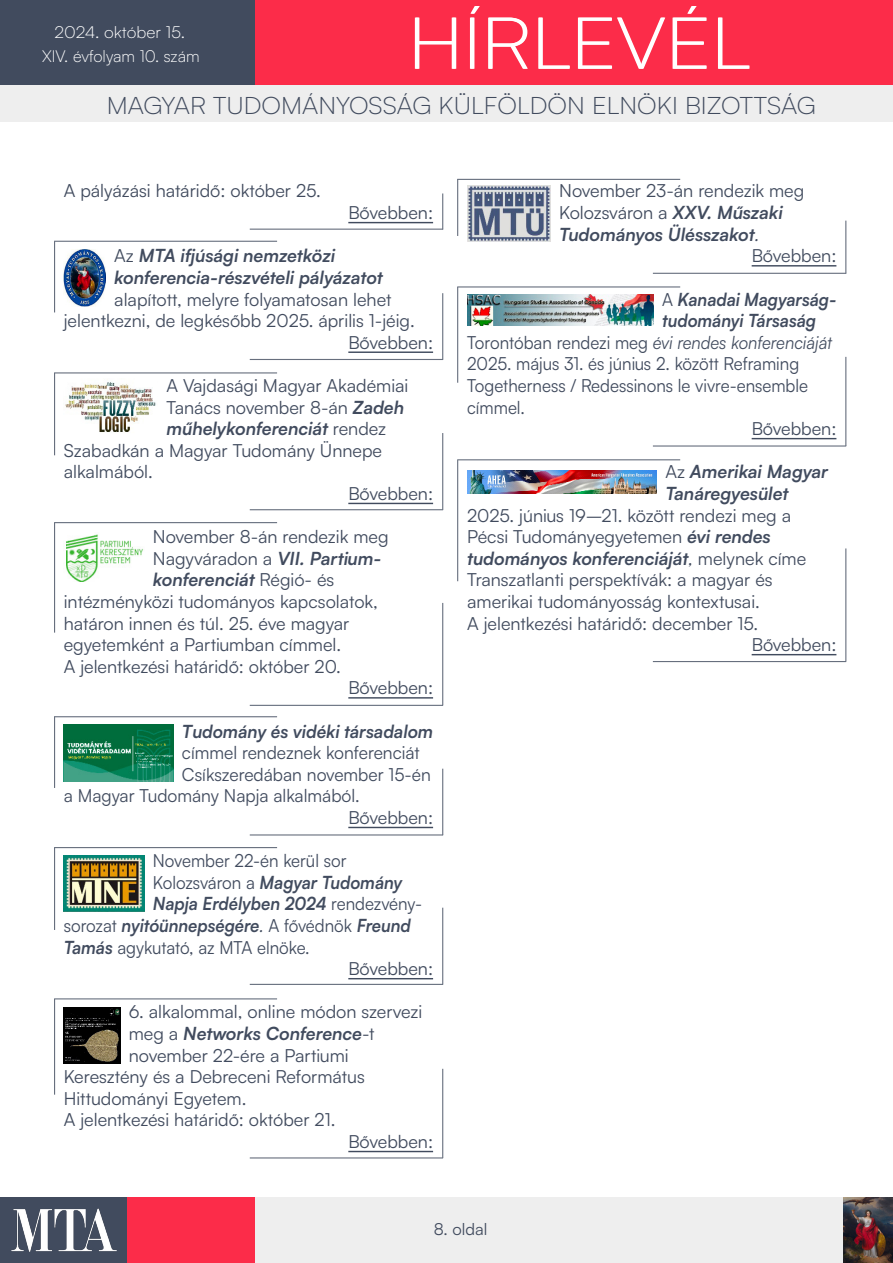
<style>
.page{position:relative;width:893px;height:1263px;background:#fff}
.page>*{position:absolute;margin:0;border:0;box-sizing:border-box;transform-origin:0 0}
.t1{font:300 72px "Satoshi";color:#fff;scale:1.11 1}
.t2{font:300 24px "Satoshi";color:#414b5e;scale:1.07 1}
.t3{font:18px "Satoshi";color:#414b5e}
.t4{font:italic 700 18px/21.6px "Satoshi";color:#414b5e}
.t5{font:18px "Satoshi";color:#414b5e;scale:.94 1}
.t6{font:italic 700 18px "Satoshi";color:#414b5e;scale:.94 1}
.t7{font:italic 18px "Satoshi";color:#414b5e;scale:.94 1}
.t8{font:300 16.5px "Satoshi";color:#fff}
.t9{font:300 16.5px "Satoshi";color:#fff;scale:1.06 1}
.t10{font:16.5px "Satoshi";color:#414b5e}
.s1{font-weight:400;font-style:normal}
.s2{font-weight:700;font-style:italic}
.s3{font-weight:400}
.s4{font-style:normal}
</style>
<div class="page">
<div style="left:254px;top:0;width:639px;height:86px;background:#fc2c49"></div>
<div style="left:0;top:0;width:254px;height:86px;background:#414b5e"></div>
<div style="left:0;top:85px;width:893px;height:37px;background:#eee"></div>
<div style="left:0;top:1198px;width:128px;height:65px;background:#414b5e"></div>
<div style="left:128px;top:1197px;width:127px;height:66px;background:#fc2c49"></div>
<div style="left:255px;top:1197px;width:638px;height:66px;background:#eee"></div>
<img style="left:11px;top:1208px;width:106px;height:44px">
<img style="left:844px;top:1197px;width:49px;height:66px">
<hr style="left:442px;top:293px;width:1px;height:67px;background:#414b5e">
<hr style="left:250px;top:359px;width:193px;height:1px;background:#414b5e">
<hr style="left:54px;top:241px;width:1px;height:71px;background:#414b5e">
<hr style="left:54px;top:241px;width:223px;height:1px;background:#414b5e">
<hr style="left:348px;top:222px;width:85px;height:1px;background:#414b5e">
<hr style="left:348px;top:351px;width:85px;height:2px;background:#414b5e">
<hr style="left:348px;top:503px;width:85px;height:1px;background:#414b5e">
<hr style="left:348px;top:697px;width:85px;height:2px;background:#414b5e">
<hr style="left:348px;top:827px;width:85px;height:1px;background:#414b5e">
<hr style="left:348px;top:978px;width:85px;height:1px;background:#414b5e">
<hr style="left:348px;top:1151px;width:85px;height:1px;background:#414b5e">
<img style="left:64px;top:250px;width:42px;height:56px">
<img style="left:65px;top:382px;width:91px;height:51px">
<img style="left:65px;top:534px;width:79px;height:48px">
<img style="left:64px;top:725px;width:109px;height:56px">
<img style="left:64px;top:855px;width:80px;height:56px">
<img style="left:64px;top:1007px;width:56px;height:57px">
<hr style="left:752px;top:265px;width:84px;height:2px;background:#414b5e">
<hr style="left:752px;top:438px;width:84px;height:1px;background:#414b5e">
<hr style="left:752px;top:654px;width:84px;height:1px;background:#414b5e">
<img style="left:467px;top:186px;width:84px;height:56px">
<img style="left:467px;top:294px;width:187px;height:31px">
<img style="left:467px;top:471px;width:190px;height:22px">
<hr style="left:442px;top:193px;width:1px;height:36px;background:#414b5e">
<hr style="left:250px;top:229px;width:193px;height:1px;background:#414b5e">
<hr style="left:442px;top:433px;width:1px;height:77px;background:#414b5e">
<hr style="left:250px;top:509px;width:193px;height:1px;background:#414b5e">
<hr style="left:54px;top:373px;width:1px;height:82px;background:#414b5e">
<hr style="left:54px;top:372px;width:223px;height:1px;background:#414b5e">
<hr style="left:442px;top:603px;width:1px;height:102px;background:#414b5e">
<hr style="left:250px;top:705px;width:193px;height:1px;background:#414b5e">
<hr style="left:54px;top:523px;width:1px;height:110px;background:#414b5e">
<hr style="left:54px;top:522px;width:223px;height:1px;background:#414b5e">
<hr style="left:442px;top:769px;width:1px;height:66px;background:#414b5e">
<hr style="left:250px;top:834px;width:193px;height:1px;background:#414b5e">
<hr style="left:54px;top:717px;width:1px;height:71px;background:#414b5e">
<hr style="left:54px;top:716px;width:223px;height:1px;background:#414b5e">
<hr style="left:442px;top:908px;width:1px;height:76px;background:#414b5e">
<hr style="left:250px;top:984px;width:193px;height:1px;background:#414b5e">
<hr style="left:54px;top:847px;width:1px;height:83px;background:#414b5e">
<hr style="left:54px;top:847px;width:223px;height:1px;background:#414b5e">
<hr style="left:442px;top:1069px;width:1px;height:89px;background:#414b5e">
<hr style="left:250px;top:1157px;width:193px;height:1px;background:#414b5e">
<hr style="left:54px;top:999px;width:1px;height:96px;background:#414b5e">
<hr style="left:54px;top:998px;width:223px;height:1px;background:#414b5e">
<hr style="left:845px;top:221px;width:1px;height:52px;background:#414b5e">
<hr style="left:653px;top:273px;width:193px;height:1px;background:#414b5e">
<hr style="left:457px;top:179px;width:1px;height:57px;background:#414b5e">
<hr style="left:457px;top:179px;width:223px;height:1px;background:#414b5e">
<hr style="left:845px;top:357px;width:1px;height:89px;background:#414b5e">
<hr style="left:653px;top:445px;width:193px;height:2px;background:#414b5e">
<hr style="left:457px;top:287px;width:1px;height:96px;background:#414b5e">
<hr style="left:457px;top:286px;width:223px;height:1px;background:#414b5e">
<hr style="left:845px;top:548px;width:1px;height:113px;background:#414b5e">
<hr style="left:653px;top:661px;width:193px;height:1px;background:#414b5e">
<hr style="left:457px;top:460px;width:1px;height:121px;background:#414b5e">
<hr style="left:457px;top:459px;width:223px;height:1px;background:#414b5e">
<p class="t9" style="left:54px;top:21px;width:125px">2024. október 15.</p>
<p class="t8" style="left:42px;top:46px;width:159px">XIV. évfolyam 10. szám</p>
<h1 class="t1" style="left:408px;top:-3px;width:310px">HÍRLEVÉL</h1>
<h2 class="t2" style="left:107px;top:90px;width:664px">MAGYAR TUDOMÁNYOSSÁG KÜLFÖLDÖN ELNÖKI BIZOTTSÁG</h2>
<p class="t3" style="left:64px;top:179px;width:259px">A pályázási határidő: október 25.</p>
<p class="t3" style="left:348px;top:201px;width:86px">Bővebben:</p>
<p class="t4" style="left:114px;top:244px;width:270px"><span class="s1">Az</span> MTA ifjúsági nemzetközi konferencia-részvételi pályázatot</p>
<p class="t3" style="left:114px;top:287px;width:279px">alapított, melyre folyamatosan lehet</p>
<p class="t3" style="left:64px;top:309px;width:353px">jelentkezni, de legkésőbb 2025. április 1-jéig.</p>
<p class="t3" style="left:348px;top:330px;width:86px">Bővebben:</p>
<p class="t3" style="left:166px;top:373px;width:243px">A Vajdasági Magyar Akadémiai</p>
<p class="t3" style="left:166px;top:395px;width:239px">Tanács november 8-án <span class="s2">Zadeh</span></p>
<p class="t4" style="left:166px;top:417px;width:221px">műhelykonferenciát <span class="s1">rendez</span></p>
<p class="t3" style="left:64px;top:438px;width:320px">Szabadkán a Magyar Tudomány Ünnepe</p>
<p class="t3" style="left:64px;top:460px;width:91px">alkalmából.</p>
<p class="t3" style="left:348px;top:481px;width:86px">Bővebben:</p>
<p class="t3" style="left:153px;top:525px;width:237px">November 8-án rendezik meg</p>
<p class="t3" style="left:153px;top:546px;width:230px">Nagyváradon a <span class="s2">VII. Partium-</span></p>
<p class="t4" style="left:153px;top:568px;width:183px">konferenciát <span class="s1">Régió- és</span></p>
<p class="t3" style="left:64px;top:589px;width:316px">intézményközi tudományos kapcsolatok,</p>
<p class="t3" style="left:64px;top:611px;width:287px">határon innen és túl. 25. éve magyar</p>
<p class="t3" style="left:64px;top:633px;width:279px">egyetemként a Partiumban címmel.</p>
<p class="t3" style="left:64px;top:654px;width:279px">A jelentkezési határidő: október 20.</p>
<p class="t3" style="left:348px;top:676px;width:86px">Bővebben:</p>
<p class="t4" style="left:182px;top:719px;width:253px">Tudomány és vidéki társadalom</p>
<p class="t3" style="left:182px;top:741px;width:239px">címmel rendeznek konferenciát</p>
<p class="t3" style="left:182px;top:762px;width:250px">Csíkszeredában november 15-én</p>
<p class="t3" style="left:64px;top:784px;width:298px">a Magyar Tudomány Napja alkalmából.</p>
<p class="t3" style="left:348px;top:805px;width:86px">Bővebben:</p>
<p class="t5" style="left:153px;top:849px;width:207px">November 22-én kerül sor</p>
<p class="t6" style="left:153px;top:869px;width:267px"><span class="s1">Kolozsváron a</span> Magyar Tudomány</p>
<p class="t6" style="left:153px;top:891px;width:288px">Napja Erdélyben 2024 <span class="s1">rendezvény-</span></p>
<p class="t6" style="left:64px;top:912px;width:371px"><span class="s1">sorozat</span> nyitóünnepségére<span class="s3">.</span> <span class="s1">A fővédnök</span> Freund</p>
<p class="t5" style="left:64px;top:935px;width:263px"><span class="s2">Tamás</span> agykutató, az MTA elnöke.</p>
<p class="t3" style="left:348px;top:957px;width:86px">Bővebben:</p>
<p class="t3" style="left:129px;top:1000px;width:295px">6. alkalommal, online módon szervezi</p>
<p class="t4" style="left:129px;top:1021px;width:247px"><span class="s1">meg a</span> Networks Conference<span class="s1">-t</span></p>
<p class="t3" style="left:129px;top:1043px;width:221px">november 22-ére a Partiumi</p>
<p class="t3" style="left:64px;top:1065px;width:303px">Keresztény és a Debreceni Református</p>
<p class="t3" style="left:64px;top:1086px;width:184px">Hittudományi Egyetem.</p>
<p class="t3" style="left:64px;top:1108px;width:273px">A jelentkezési határidő: október 21.</p>
<p class="t3" style="left:348px;top:1129px;width:86px">Bővebben:</p>
<p class="t3" style="left:559px;top:179px;width:247px">November 23-án rendezik meg</p>
<p class="t3" style="left:559px;top:201px;width:225px">Kolozsváron a <span class="s2">XXV. Műszaki</span></p>
<p class="t4" style="left:559px;top:222px;width:202px">Tudományos Ülésszakot<span class="s3">.</span></p>
<p class="t3" style="left:752px;top:244px;width:86px">Bővebben:</p>
<p class="t6" style="left:662px;top:286px;width:187px"><span class="s1">A</span> Kanadai Magyarság-</p>
<p class="t6" style="left:662px;top:308px;width:165px">tudományi Társaság</p>
<p class="t7" style="left:467px;top:330px;width:390px"><span class="s4">Torontóban rendezi meg</span> évi rendes konferenciáját</p>
<p class="t5" style="left:467px;top:352px;width:355px">2025. május 31. és június 2. között Reframing</p>
<p class="t5" style="left:467px;top:373px;width:364px">Togetherness / Redessinons le vivre-ensemble</p>
<p class="t5" style="left:467px;top:395px;width:63px">címmel.</p>
<p class="t3" style="left:752px;top:417px;width:86px">Bővebben:</p>
<p class="t4" style="left:665px;top:460px;width:164px"><span class="s1">Az</span> Amerikai Magyar<br>Tanáregyesület</p>
<p class="t3" style="left:467px;top:503px;width:325px">2025. június 19–21. között rendezi meg a</p>
<p class="t3" style="left:467px;top:525px;width:305px">Pécsi Tudományegyetemen <span class="s2">évi rendes</span></p>
<p class="t4" style="left:467px;top:546px;width:341px">tudományos konferenciáját<span class="s3">,</span> <span class="s1">melynek címe</span></p>
<p class="t3" style="left:467px;top:568px;width:307px">Transzatlanti perspektívák: a magyar és</p>
<p class="t3" style="left:467px;top:589px;width:294px">amerikai tudományosság kontextusai.</p>
<p class="t3" style="left:467px;top:611px;width:293px">A jelentkezési határidő: december 15.</p>
<p class="t3" style="left:752px;top:633px;width:86px">Bővebben:</p>
<p class="t10" style="left:434px;top:1218px;width:55px">8. oldal</p>
</div>
